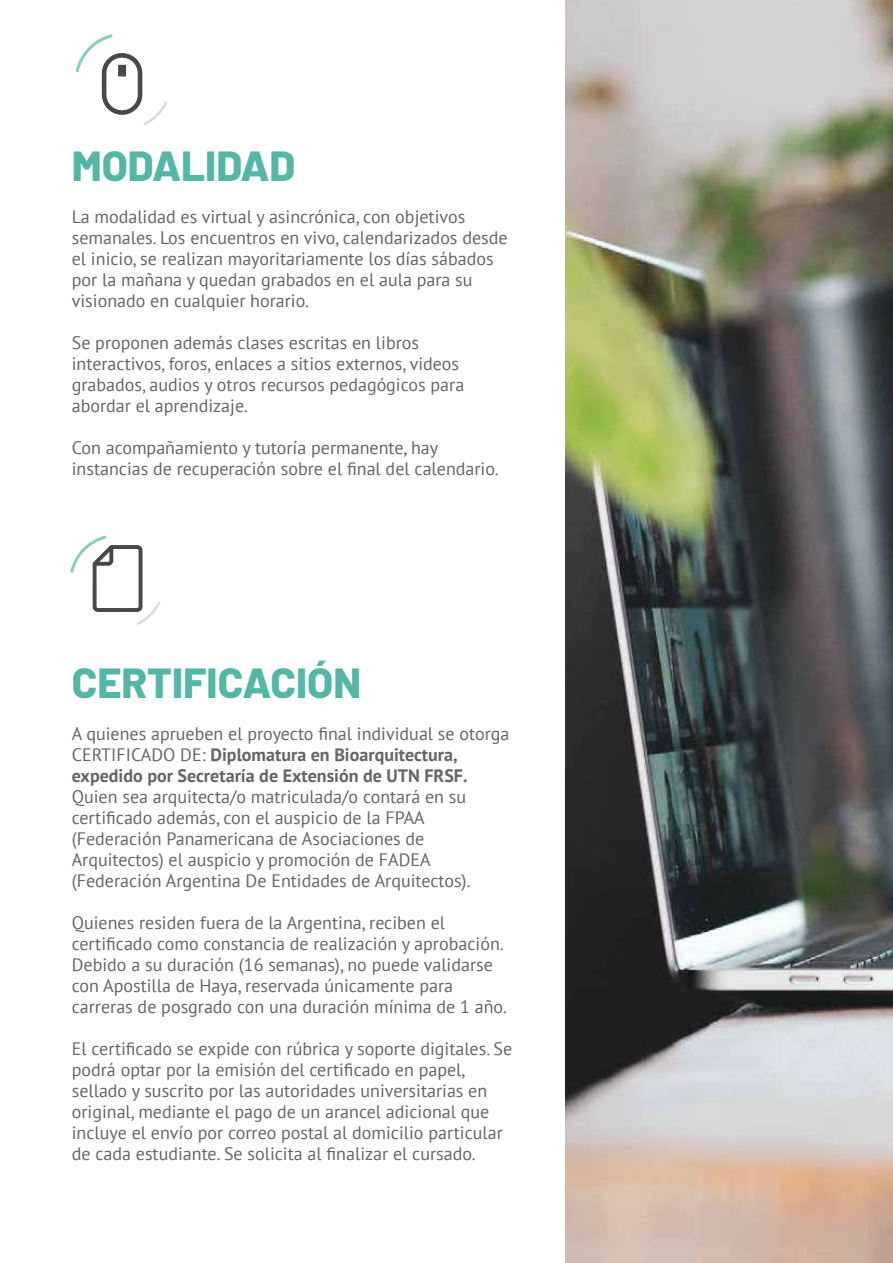
<style>
.page{position:relative;width:893px;height:1263px;background:#fff}
.page>*{position:absolute;margin:0;border:0;box-sizing:border-box;transform-origin:0 0}
.t1{font:800 42px "Barlow";color:#56b6a5}
.t2{font:18px/21px "PT Sans";color:#636569}
.t3{font:700 18px/21px "PT Sans";color:#636569}
.s1{font-weight:400}
</style>
<div class="page">
<img style="left:565px;top:0;width:328px;height:1263px">
<svg style="left:76px;top:34px;width:92px;height:91px"></svg>
<div style="left:119px;top:65px;width:6px;height:11px;background:#484848"></div>
<svg style="left:70px;top:535px;width:90px;height:90px"></svg>
<h1 class="t1" style="left:72px;top:135px;width:225px">MODALIDAD</h1>
<p class="t2" style="left:72px;top:206px;width:437px">La modalidad es virtual y asincrónica, con objetivos semanales. Los encuentros en vivo, calendarizados desde el inicio, se realizan mayoritariamente los días sábados por la mañana y quedan grabados en el aula para su visionado en cualquier horario.</p>
<p class="t2" style="left:72px;top:332px;width:394px">Se proponen además clases escritas en libros interactivos, foros, enlaces a sitios externos, videos grabados, audios y otros recursos pedagógicos para abordar el aprendizaje.</p>
<p class="t2" style="left:72px;top:437px;width:428px">Con acompañamiento y tutoría permanente, hay instancias de recuperación sobre el final del calendario.</p>
<h1 class="t1" style="left:72px;top:651px;width:291px">CERTIFICACIÓN</h1>
<p class="t3" style="left:72px;top:723px;width:439px"><span class="s1">A quienes aprueben el proyecto final individual se otorga<br>CERTIFICADO DE:</span> Diplomatura en Bioarquitectura, expedido por Secretaría de Extensión de UTN FRSF.</p>
<p class="t2" style="left:72px;top:786px;width:400px">Quien sea arquitecta/o matriculada/o contará en su certificado además, con el auspicio de la FPAA (Federación Panamericana de Asociaciones de Arquitectos) el auspicio y promoción de FADEA (Federación Argentina De Entidades de Arquitectos).</p>
<p class="t2" style="left:72px;top:912px;width:437px">Quienes residen fuera de la Argentina, reciben el certificado como constancia de realización y aprobación.<br>Debido a su duración (16 semanas), no puede validarse con Apostilla de Haya, reservada únicamente para carreras de posgrado con una duración mínima de 1 año.</p>
<p class="t2" style="left:72px;top:1038px;width:442px">El certificado se expide con rúbrica y soporte digitales. Se podrá optar por la emisión del certificado en papel, sellado y suscrito por las autoridades universitarias en original, mediante el pago de un arancel adicional que incluye el envío por correo postal al domicilio particular de cada estudiante. Se solicita al finalizar el cursado.</p>
</div>
